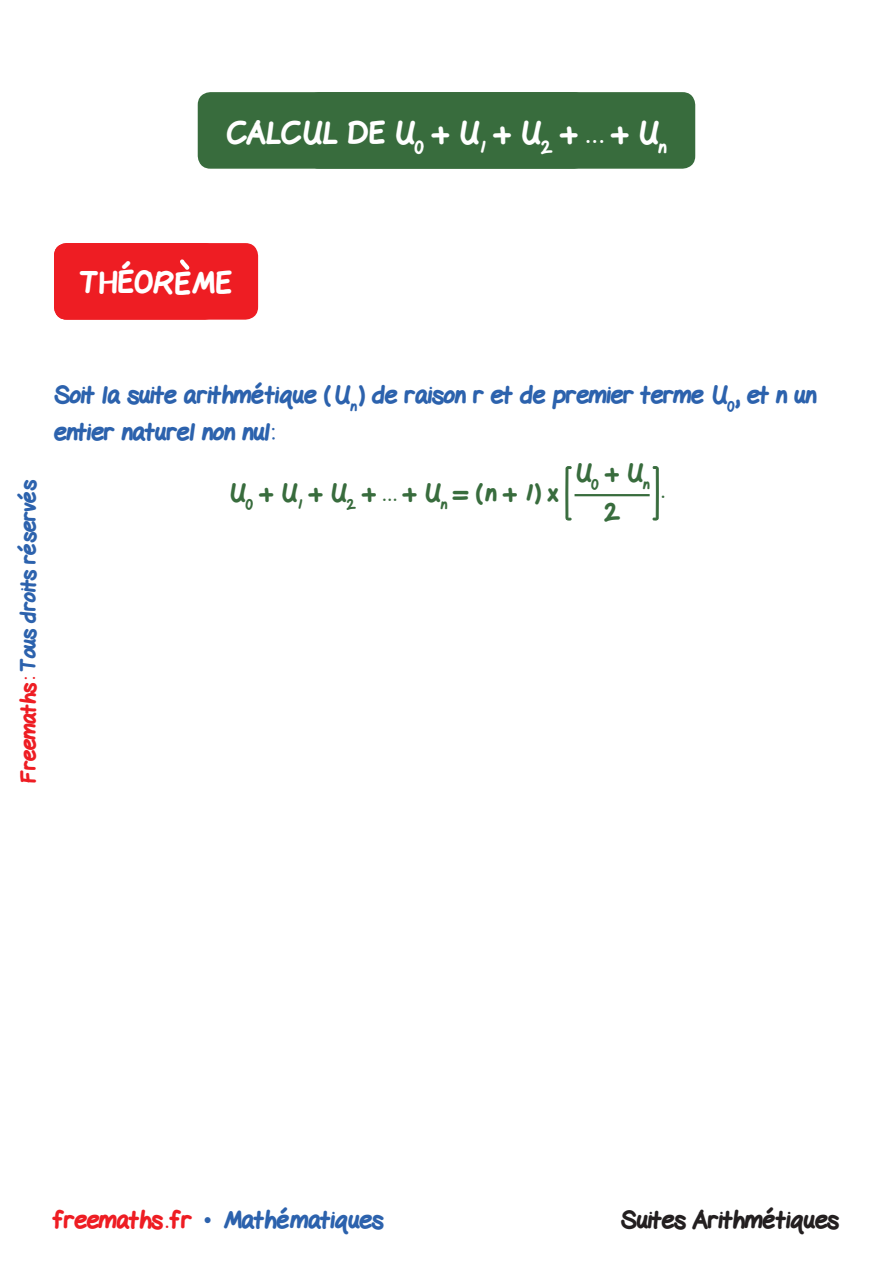
<style>
.page{position:relative;width:893px;height:1263px;background:#fff}
.page>*{position:absolute;margin:0;border:0;box-sizing:border-box;transform-origin:0 0}
.t1{font:800 30px "Gel Pen";color:#fff}
.t2{font:800 24px/37.5px "Gel Pen";color:#2c62ad}
.t3{font:800 24px/39px "Gel Pen";color:#386c3d;text-align:center}
.t4{font:800 24px "Gel Pen";color:#231f20}
.t5{font:24px "Gel Pen";color:#386c3d}
.t6{font:800 21px "Gel Pen";letter-spacing:-.01em;color:#2c62ad}
.s1{color:#ee1d23}
.s2{font-family:"Times New Roman";font-weight:400}
</style>
<div class="page">
<div style="left:198px;top:92px;width:497px;height:77px;background:#386c3d;border-radius:13px"></div>
<div style="left:54px;top:243px;width:204px;height:77px;background:#ee1d23;border-radius:13px"></div>
<svg style="left:180px;top:259px;width:9px;height:11px"></svg>
<svg style="left:565px;top:466px;width:7px;height:55px"></svg>
<hr style="left:574px;top:494px;width:76px;height:2px;background:#386c3d">
<svg style="left:652px;top:466px;width:7px;height:55px"></svg>
<p class="t1" style="left:406px;top:111px;width:83px">TITRE</p>
<p class="t1" style="left:226px;top:111px;width:441px">CALCUL DE U<sub>0</sub> + U<sub>1</sub> + U<sub>2</sub> + . . . + U<sub>n</sub></p>
<p class="t1" style="left:81px;top:261px;width:152px">THÉOREME</p>
<p class="t1" style="left:80px;top:262px;width:114px">ÉNONCÉ</p>
<p class="t6" style="left:13px;top:783px;width:305px;rotate:-90deg"><span class="s1">Freemaths:</span> Tous droits réservés</p>
<p class="t2" style="left:54px;top:375px;width:764px">Soit la suite arithmétique (U<sub>n</sub> ) de raison r et de premier terme U<sub>0</sub>, et n un entier naturel non nul:</p>
<p class="t3" style="left:229px;top:472px;width:331px">U<sub>0</sub> + U<sub>1</sub> + U<sub>2</sub> + ... + U<sub>n</sub> = (n + 1) x</p>
<p class="t3" style="left:575px;top:452px;width:76px">U<sub>0</sub> + U<sub>n<br></sub>2</p>
<p class="t5" style="left:662px;top:470px;width:4px">.</p>
<p class="t2" style="left:54px;top:1200px;width:331px"><span class="s1">freemaths . fr</span> <span class="s2">•</span> Mathématiques</p>
<p class="t4" style="left:621px;top:1202px;width:219px">Suites Arithmétiques</p>
</div>
